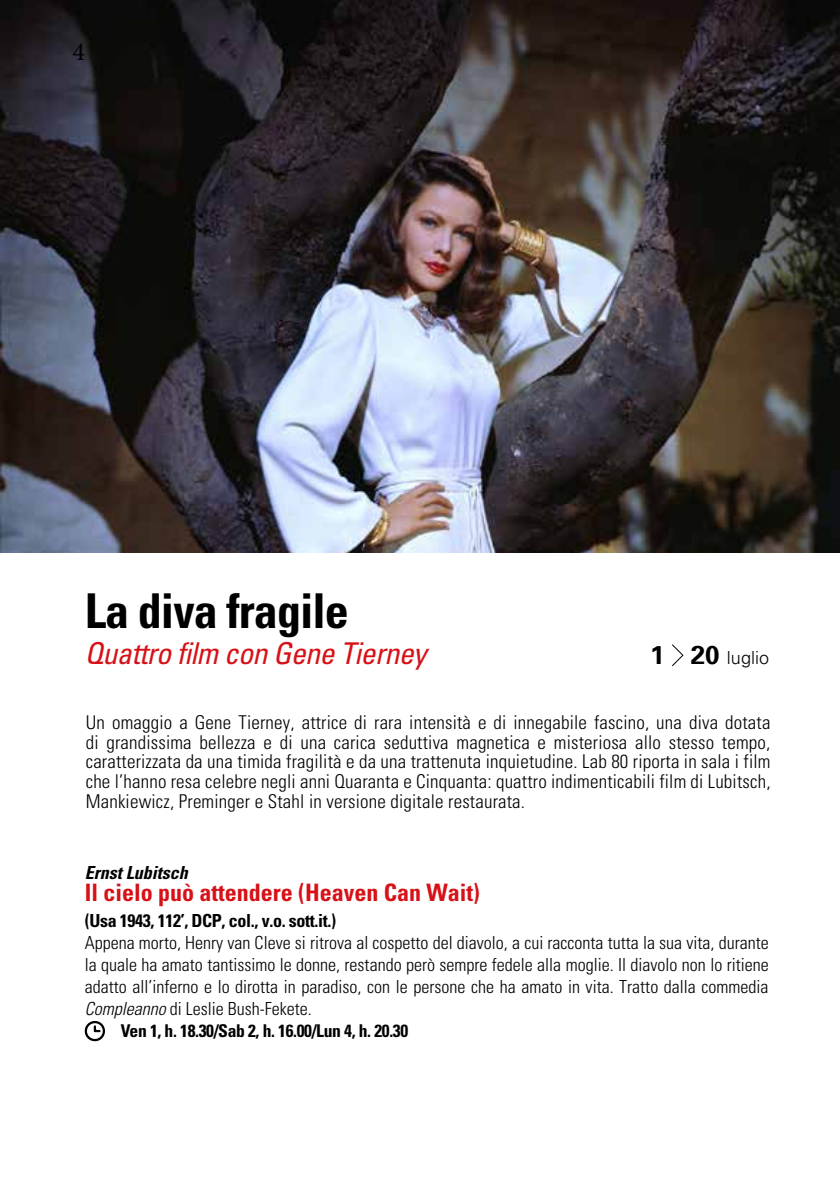
<style>
.page{position:relative;width:840px;height:1191px;background:#fff}
.page>*{position:absolute;margin:0;border:0;box-sizing:border-box;transform-origin:0 0}
.t1{font:700 condensed 48px "Univers";letter-spacing:-.02em;color:#000}
.t2{font:italic condensed 30px "Univers";letter-spacing:-.02em;color:#d71117}
.t3{font:26px "Minion Pro";color:#000}
.t4{font:700 condensed 24px "Univers";color:#d71117}
.t5{font:300 condensed 19px/19.6px "Univers";letter-spacing:.01em;color:#000;text-align:justify}
.t6{font:300 condensed 18px/22px "Univers";color:#000;text-align:justify}
.t7{font:700 condensed 18px "Univers";letter-spacing:-.02em;color:#000}
.t8{font:italic 700 condensed 18px "Univers";color:#000}
.t9{font:300 18px "Univers";color:#000}
.t10{font:700 condensed 17.6px "Univers";letter-spacing:-.02em;color:#000}
.s1{font-weight:700;font-size:26px}
.s2{font-style:italic}
</style>
<div class="page">
<svg style="left:672px;top:644px;width:12px;height:23px"></svg>
<img style="left:0;top:0;width:839px;height:553px">
<h3 class="t3" style="left:72px;top:35px;width:14px">4</h3>
<h1 class="t1" style="left:85px;top:581px;width:265px">La diva fragile</h1>
<h2 class="t2" style="left:85px;top:634px;width:343px">Quattro film con Gene Tierney</h2>
<p class="t9" style="left:649px;top:647px;width:120px"><span class="s1">1 20</span> luglio</p>
<p class="t5" style="left:86px;top:712px;width:686px">Un omaggio a Gene Tierney, attrice di rara intensità e di innegabile fascino, una diva dotata di grandissima bellezza e di una carica seduttiva magnetica e misteriosa allo stesso tempo, caratterizzata da una timida fragilità e da una trattenuta inquietudine. Lab 80 riporta in sala i film che l’hanno resa celebre negli anni Quaranta e Cinquanta: quattro indimenticabili film di Lubitsch, Mankiewicz, Preminger e Stahl in versione digitale restaurata.</p>
<p class="t8" style="left:85px;top:861px;width:104px">Ernst Lubitsch</p>
<p class="t4" style="left:85px;top:878px;width:396px">Il cielo può attendere (Heaven Can Wait)</p>
<p class="t7" style="left:85px;top:909px;width:253px">(Usa 1943, 112’, DCP, col., v.o. sott.it.)</p>
<p class="t6" style="left:85px;top:931px;width:685px">Appena morto, Henry van Cleve si ritrova al cospetto del diavolo, a cui racconta tutta la sua vita, durante la quale ha amato tantissimo le donne, restando però sempre fedele alla moglie. Il diavolo non lo ritiene adatto all’inferno e lo dirotta in paradiso, con le persone che ha amato in vita. Tratto dalla commedia <span class="s2">Compleanno</span> di Leslie Bush-Fekete.</p>
<p class="t10" style="left:121px;top:1020px;width:289px">Ven 1, h. 18.30/Sab 2, h. 16.00/Lun 4, h. 20.30</p>
</div>
